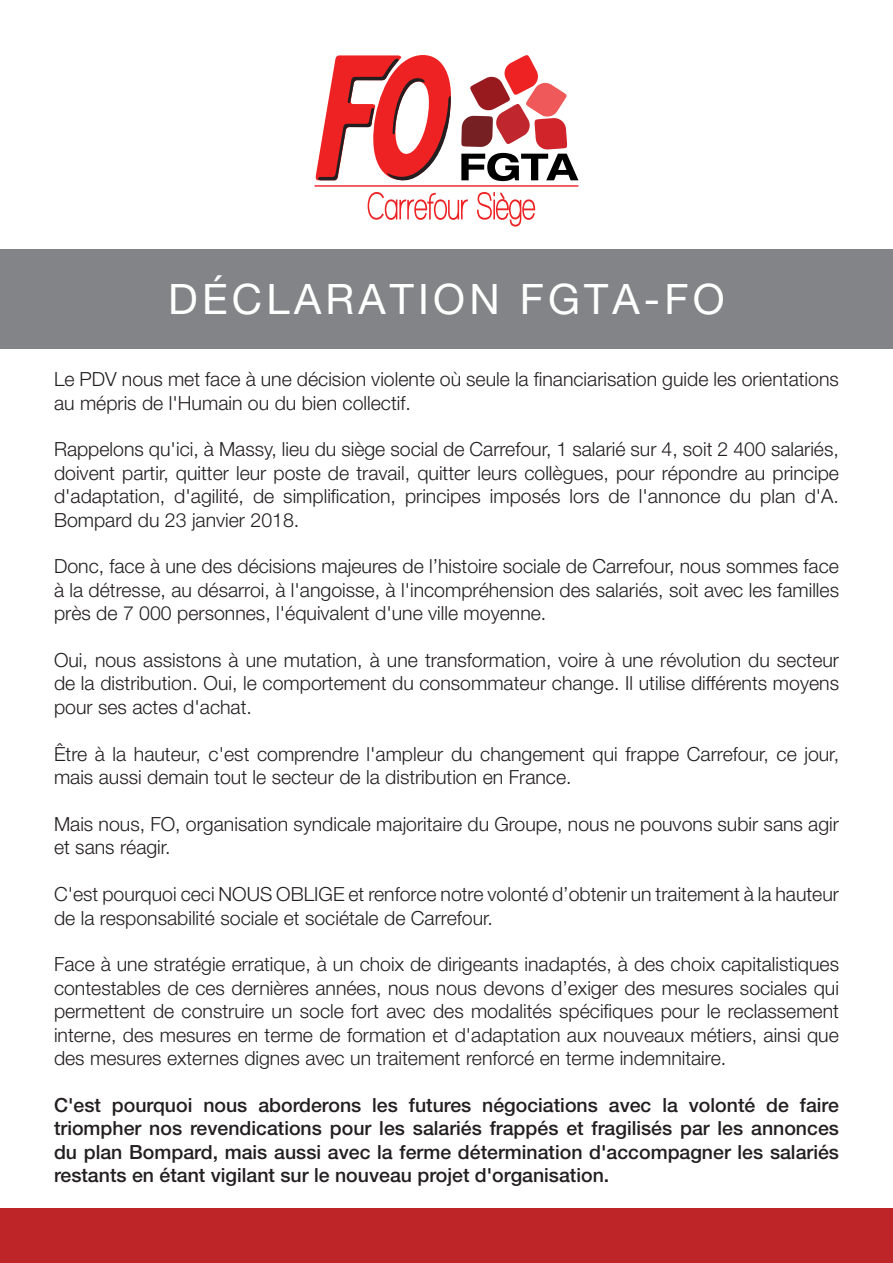
<style>
.page{position:relative;width:893px;height:1263px;background:#fff}
.page>*{position:absolute;margin:0;border:0;box-sizing:border-box;transform-origin:0 0}
.t1{font:42px "Helvetica Neue LT Pro";letter-spacing:.1em;color:#fff}
.t2{font:300 19.5px/23.4px "Helvetica Neue";color:#231f20}
.t3{font:500 19.5px/23.4px "Helvetica Neue";color:#231f20;text-align:justify}
</style>
<div class="page">
<svg style="left:315px;top:55px;width:263px;height:127px"></svg>
<hr style="left:315px;top:185px;width:263px;height:2px;background:#ee1d23">
<svg style="left:368px;top:192px;width:100px;height:28px"></svg>
<svg style="left:477px;top:192px;width:58px;height:35px"></svg>
<div style="left:0;top:249px;width:893px;height:100px;background:#828487"></div>
<div style="left:0;top:1209px;width:893px;height:54px;background:#bd2529"></div>
<h1 class="t1" style="left:168px;top:274px;width:558px">DÉCLARATION FGTA-FO</h1>
<p class="t2" style="left:54px;top:367px;width:786px">Le PDV nous met face à une décision violente où seule la financiarisation guide les orientations au mépris de l'Humain ou du bien collectif.</p>
<p class="t2" style="left:54px;top:437px;width:786px;text-align:justify">Rappelons qu'ici, à Massy, lieu du siège social de Carrefour, 1 salarié sur 4, soit 2 400 salariés, doivent partir, quitter leur poste de travail, quitter leurs collègues, pour répondre au principe d'adaptation, d'agilité, de simplification, principes imposés lors de l'annonce du plan d'A.<br>Bompard du 23 janvier 2018.</p>
<p class="t2" style="left:54px;top:554px;width:786px;text-align:justify">Donc, face à une des décisions majeures de l’histoire sociale de Carrefour, nous sommes face à la détresse, au désarroi, à l'angoisse, à l'incompréhension des salariés, soit avec les familles près de 7 000 personnes, l'équivalent d'une ville moyenne.</p>
<p class="t2" style="left:54px;top:648px;width:787px;text-align:justify">Oui, nous assistons à une mutation, à une transformation, voire à une révolution du secteur de la distribution. Oui, le comportement du consommateur change. Il utilise différents moyens pour ses actes d'achat.</p>
<p class="t2" style="left:54px;top:742px;width:787px">Être à la hauteur, c'est comprendre l'ampleur du changement qui frappe Carrefour, ce jour, mais aussi demain tout le secteur de la distribution en France.</p>
<p class="t2" style="left:54px;top:812px;width:786px">Mais nous, FO, organisation syndicale majoritaire du Groupe, nous ne pouvons subir sans agir et sans réagir.</p>
<p class="t2" style="left:54px;top:882px;width:786px">C'est pourquoi ceci NOUS OBLIGE et renforce notre volonté d’obtenir un traitement à la hauteur de la responsabilité sociale et sociétale de Carrefour.</p>
<p class="t2" style="left:54px;top:952px;width:787px;text-align:justify">Face à une stratégie erratique, à un choix de dirigeants inadaptés, à des choix capitalistiques contestables de ces dernières années, nous nous devons d’exiger des mesures sociales qui permettent de construire un socle fort avec des modalités spécifiques pour le reclassement interne, des mesures en terme de formation et d'adaptation aux nouveaux métiers, ainsi que des mesures externes dignes avec un traitement renforcé en terme indemnitaire.</p>
<p class="t3" style="left:54px;top:1093px;width:786px">C'est pourquoi nous aborderons les futures négociations avec la volonté de faire triompher nos revendications pour les salariés frappés et fragilisés par les annonces du plan Bompard, mais aussi avec la ferme détermination d'accompagner les salariés restants en étant vigilant sur le nouveau projet d'organisation.</p>
</div>
